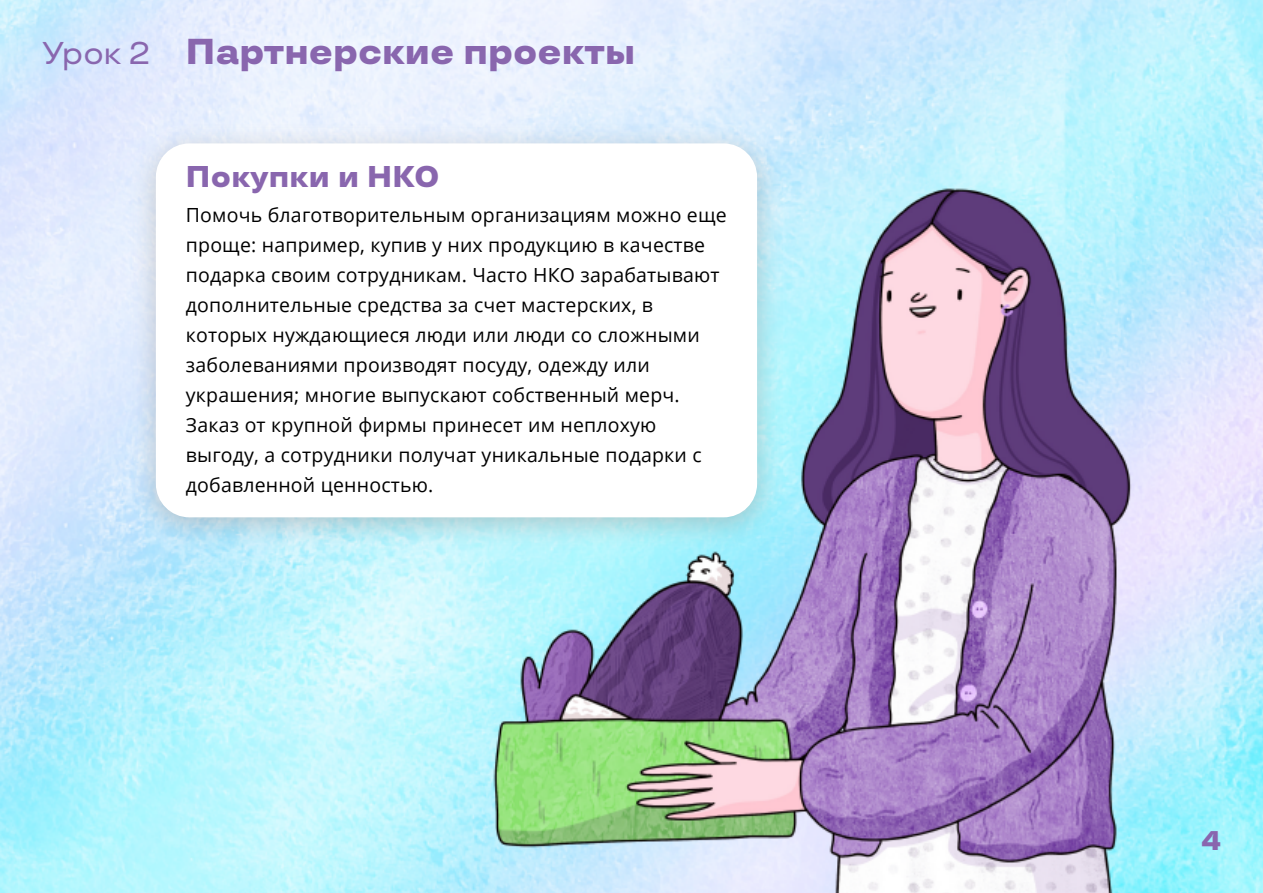
<style>
.page{position:relative;width:1263px;height:893px;background:#fff}
.page>*{position:absolute;margin:0;border:0;box-sizing:border-box;transform-origin:0 0}
.t1{font:800 36px "TT Travels Trl";color:#8966ae}
.t2{font:800 30px "TT Travels Trl";letter-spacing:.01em;color:#8966ae}
.t3{font:800 27px "TT Travels Trl";color:#8966ae}
.t4{font:19.5px/30px "Open Sans";letter-spacing:.01em;color:#000}
.s1{font-weight:500;font-size:31.5px}
</style>
<div class="page">
<img style="left:0;top:0;width:1263px;height:893px">
<img style="left:102px;top:95px;width:709px;height:482px">
<div style="left:156px;top:143px;width:601px;height:374px;background:#fff;border-radius:34px"></div>
<h1 class="t1" style="left:43px;top:30px;width:594px"><span class="s1">Урок 2</span> Партнерские проекты</h1>
<h2 class="t2" style="left:186px;top:158px;width:255px">Покупки и НКО</h2>
<p class="t4" style="left:186px;top:200px;width:542px">Помочь благотворительным организациям можно еще проще: например, купив у них продукцию в качестве подарка своим сотрудникам. Часто НКО зарабатывают дополнительные средства за счет мастерских, в которых нуждающиеся люди или люди со сложными заболеваниями производят посуду, одежду или украшения; многие выпускают собственный мерч.<br>Заказ от крупной фирмы принесет им неплохую выгоду, а сотрудники получат уникальные подарки с добавленной ценностью.</p>
<h3 class="t3" style="left:1201px;top:824px;width:21px">4</h3>
</div>
